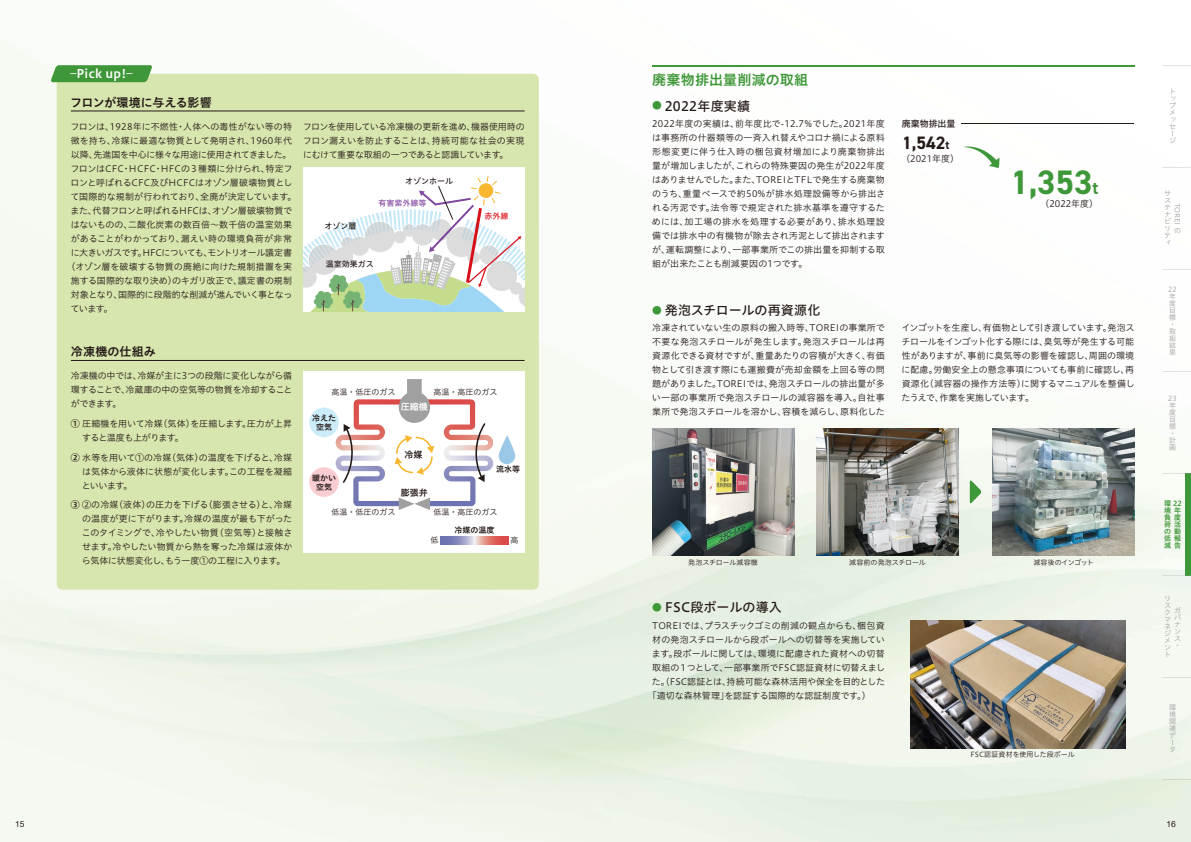
<style>
.page{position:relative;width:1191px;height:842px;background:#fff}
.page>*{position:absolute;margin:0;border:0;box-sizing:border-box;transform-origin:0 0}
.t1{font:700 34px "DIN2014";color:#3e9738}
.t2{font:700 18px "DIN2014";color:#231916}
.t3{font:14px "Hiragino UD Sans Std W6";letter-spacing:.02em;color:#3e9738}
.t4{font:13px "Hiragino UD Sans Std W5";letter-spacing:.02em;color:#231916}
.t5{font:13px "Hiragino UD Sans Std W5";color:#231916}
.t6{font:12px "Hiragino UD Sans Std W6";letter-spacing:-.02em;color:#231916}
.t7{font:12px "Hiragino UD Sans Std W6";letter-spacing:.02em;color:#fff}
.t8{font:12px "Hiragino UD Sans Std W6";color:#231916}
.t9{font:9px/14px "Hiragino UD Sans Std W3";letter-spacing:-.005em;color:#231916;text-align:justify}
.t10{font:9px "Hiragino UD Sans Std W3";letter-spacing:.015em;color:#231916}
.t11{font:9px "Hiragino UD Sans Std W3";letter-spacing:-.055em;color:#231916}
.t12{font:9px "Hiragino UD Sans Std W3";letter-spacing:-.025em;color:#231916}
.t13{font:9px "Hiragino UD Sans Std W3";letter-spacing:-.04em;color:#231916}
.t14{font:9px "Hiragino UD Sans Std W3";letter-spacing:-.03em;color:#231916}
.t15{font:9px "Hiragino UD Sans Std W5";color:#231916}
.t16{font:9px "Hiragino UD Sans Std W6";color:#231916}
.t17{font:9px "Hiragino UD Sans Std W6";color:#fff}
.t18{font:8.5px "Helvetica Neue LT Std";color:#231916}
.t19{font:8px "Hiragino UD Sans Std W3";color:#231916}
.t20{font:8px/8.9px "Hiragino UD Sans Std W6";color:#231916;text-align:center}
.t21{font:8px "Hiragino UD Sans Std W5";color:#231916}
.t22{font:8px "Hiragino UD Sans Std W5";color:#601986}
.t23{font:8px "Hiragino UD Sans Std W5";color:#d80e19}
.t24{font:7px/7px "Hiragino UD Sans Std W3";color:#a0a0a1}
.t25{font:7px "Hiragino UD Sans Std W3";letter-spacing:-.005em;color:#231916}
.t26{font:7px/7px "Hiragino UD Sans Std W6";color:#3e9738}
.t27{font:7px "Hiragino UD Sans Std W3";letter-spacing:-.045em;color:#231916}
.s1{font-family:"Hiragino UD Sans Std W6"}
.s2{font-size:9.8px;color:#3e9738}
.s3{font-size:12px}
.s4{font-size:18px}
</style>
<div class="page">
<img style="left:0;top:40px;width:1191px;height:802px">
<div style="left:57px;top:74px;width:482px;height:516px;background:#d7e5ae;border-radius:6px"></div>
<hr style="left:71px;top:111px;width:453px;height:1px;background:#231916">
<hr style="left:71px;top:360px;width:453px;height:1px;background:#231916">
<svg style="left:50px;top:65px;width:103px;height:17px;background:#4b9e45"></svg>
<svg style="left:303px;top:167px;width:221px;height:145px;background:#e3eae6"></svg>
<div style="left:303px;top:371px;width:221px;height:182px;background:#fff"></div>
<svg style="left:498px;top:435px;width:17px;height:29px"></svg>
<div style="left:309px;top:467px;width:30px;height:30px;background:#facdd0;border-radius:50%"></div>
<div style="left:309px;top:408px;width:30px;height:29px;background:#cdecfa;border-radius:50%"></div>
<svg style="left:440px;top:537px;width:68px;height:7px"></svg>
<svg style="left:335px;top:379px;width:156px;height:131px;background:#e9dee1"></svg>
<hr style="left:961px;top:123px;width:173px;height:1px;background:#231916">
<svg style="left:964px;top:147px;width:35px;height:21px"></svg>
<img style="left:652px;top:428px;width:142px;height:128px">
<img style="left:816px;top:428px;width:142px;height:128px">
<img style="left:992px;top:428px;width:142px;height:128px">
<svg style="left:969px;top:480px;width:12px;height:24px"></svg>
<img style="left:910px;top:621px;width:215px;height:127px">
<hr style="left:652px;top:65px;width:482px;height:2px;background:#3e9738">
<div style="left:1185px;top:473px;width:6px;height:102px;background:#3e9738"></div>
<svg style="left:1162px;top:65px;width:29px;height:1px"></svg>
<svg style="left:1162px;top:167px;width:29px;height:1px"></svg>
<svg style="left:1162px;top:269px;width:29px;height:1px"></svg>
<svg style="left:1162px;top:371px;width:29px;height:1px"></svg>
<svg style="left:1162px;top:473px;width:29px;height:1px"></svg>
<svg style="left:1162px;top:575px;width:29px;height:1px"></svg>
<svg style="left:1162px;top:677px;width:29px;height:1px"></svg>
<svg style="left:1162px;top:780px;width:29px;height:1px"></svg>
<h3 class="t7" style="left:70px;top:65px;width:64px">–Pick up!–</h3>
<h3 class="t6" style="left:70px;top:93px;width:143px">フロンが環境に与える影響</h3>
<p class="t9" style="left:70px;top:119px;width:223px">フロンは、1928年に不燃性・人体への毒性がない等の特</p>
<p class="t10" style="left:71px;top:134px;width:223px">徴を持ち、冷媒に最適な物質として発明され、1960年代</p>
<p class="t13" style="left:71px;top:148px;width:222px">以降、先進国を中心に様々な用途に使用されてきました。</p>
<p class="t9" style="left:70px;top:161px;width:224px">フロンはCFC・HCFC・HFCの３種類に分けられ、特定フ</p>
<p class="t9" style="left:71px;top:175px;width:223px">ロンと呼ばれるCFC及びHCFCはオゾン層破壊物質とし</p>
<p class="t9" style="left:71px;top:189px;width:227px">て国際的な規制が行われており、全廃が決定しています。</p>
<p class="t12" style="left:71px;top:204px;width:223px">また、代替フロンと呼ばれるHFCは、オゾン層破壊物質で</p>
<p class="t10" style="left:71px;top:218px;width:223px">はないものの、二酸化炭素の数百倍～数千倍の温室効果</p>
<p class="t10" style="left:71px;top:232px;width:223px">があることがわかっており、漏えい時の環境負荷が非常</p>
<p class="t11" style="left:71px;top:246px;width:223px">に大きいガスです。HFCについても、モントリオール議定書</p>
<p class="t9" style="left:66px;top:259px;width:227px">（オゾン層を破壊する物質の廃絶に向けた規制措置を実</p>
<p class="t9" style="left:71px;top:273px;width:223px">施する国際的な取り決め）のキガリ改正で、議定書の規制</p>
<p class="t14" style="left:71px;top:288px;width:223px">対象となり、国際的に段階的な削減が進んでいく事となっ</p>
<p class="t9" style="left:71px;top:301px;width:44px">ています。</p>
<p class="t9" style="left:303px;top:119px;width:223px">フロンを使用している冷凍機の更新を進め、機器使用時のフロン漏えいを防止することは、持続可能な社会の実現にむけて重要な取組の一つであると認識しています。</p>
<p class="t21" style="left:405px;top:174px;width:49px">オゾンホール</p>
<p class="t21" style="left:324px;top:219px;width:33px">オゾン層</p>
<p class="t22" style="left:378px;top:197px;width:49px">有害紫外線等</p>
<p class="t21" style="left:326px;top:258px;width:49px">温室効果ガス</p>
<p class="t23" style="left:484px;top:210px;width:25px">赤外線</p>
<h3 class="t8" style="left:71px;top:343px;width:86px">冷凍機の仕組み</h3>
<p class="t9" style="left:71px;top:368px;width:223px">冷凍機の中では、冷媒が主に3つの段階に変化しながら循環することで、冷蔵庫の中の空気等の物質を冷却することができます。</p>
<p class="t9" style="left:82px;top:416px;width:211px;text-indent:-11px"><span class="s1">①</span> 圧縮機を用いて冷媒（気体）を圧縮します。圧力が上昇すると温度も上がります。</p>
<p class="t9" style="left:82px;top:450px;width:212px;text-indent:-11px"><span class="s1">②</span> 水等を用いて①の冷媒（気体）の温度を下げると、冷媒は気体から液体に状態が変化します。この工程を凝縮といいます。</p>
<p class="t9" style="left:82px;top:497px;width:212px;text-indent:-11px"><span class="s1">③</span> ②の冷媒（液体）の圧力を下げる（膨張させる）と、冷媒の温度が更に下がります。冷媒の温度が最も下がったこのタイミングで、冷やしたい物質（空気等）と接触させます。冷やしたい物質から熱を奪った冷媒は液体から気体に状態変化し、もう一度①の工程に入ります。</p>
<p class="t19" style="left:332px;top:386px;width:65px">高温・低圧のガス</p>
<p class="t19" style="left:433px;top:386px;width:65px">高温・高圧のガス</p>
<p class="t20" style="left:312px;top:413px;width:25px">冷えた空気</p>
<p class="t20" style="left:312px;top:473px;width:25px">暖かい空気</p>
<p class="t17" style="left:401px;top:400px;width:28px">圧縮機</p>
<p class="t16" style="left:404px;top:448px;width:19px">冷媒</p>
<p class="t16" style="left:401px;top:485px;width:28px">膨張弁</p>
<p class="t20" style="left:496px;top:464px;width:25px">流水等</p>
<p class="t19" style="left:332px;top:506px;width:65px">低温・低圧のガス</p>
<p class="t19" style="left:433px;top:506px;width:65px">低温・高圧のガス</p>
<p class="t20" style="left:454px;top:525px;width:41px">冷媒の温度</p>
<p class="t19" style="left:430px;top:534px;width:9px">低</p>
<p class="t19" style="left:510px;top:534px;width:9px">高</p>
<h3 class="t3" style="left:652px;top:69px;width:158px">廃棄物排出量削減の取組</h3>
<h3 class="t4" style="left:652px;top:96px;width:100px"><span class="s2">●</span> 2022年度実績</h3>
<p class="t9" style="left:652px;top:116px;width:235px">2022年度の実績は、前年度比で-12.7％でした。2021年度は事務所の什器類等の一斉入れ替えやコロナ禍による原料形態変更に伴う仕入時の梱包資材増加により廃棄物排出量が増加しましたが、これらの特殊要因の発生が2022年度はありませんでした。また、TOREIとTFLで発生する廃棄物のうち、重量ベースで約50%が排水処理設備等から排出される汚泥です。法令等で規定された排水基準を遵守するためには、加工場の排水を処理する必要があり、排水処理設備では排水中の有機物が除去され汚泥として排出されますが、運転調整により、一部事業所でこの排出量を抑制する取組が出来たことも削減要因の1つです。</p>
<h3 class="t5" style="left:652px;top:300px;width:170px"><span class="s2">●</span> 発泡スチロールの再資源化</h3>
<p class="t15" style="left:901px;top:117px;width:55px">廃棄物排出量</p>
<h2 class="t2" style="left:902px;top:131px;width:49px">1,542<span class="s3">t</span></h2>
<p class="t9" style="left:905px;top:151px;width:50px">(2021年度)</p>
<h1 class="t1" style="left:1010px;top:160px;width:89px">1,353<span class="s4">t</span></h1>
<p class="t9" style="left:1045px;top:196px;width:50px">(2022年度)</p>
<p class="t9" style="left:652px;top:320px;width:234px">冷凍されていない生の原料の搬入時等、TOREIの事業所で不要な発泡スチロールが発生します。発泡スチロールは再資源化できる資材ですが、重量あたりの容積が大きく、有価物として引き渡す際にも運搬費が売却金額を上回る等の問題がありました。TOREIでは、発泡スチロールの排出量が多い一部の事業所で発泡スチロールの減容器を導入。自社事業所で発泡スチロールを溶かし、容積を減らし、原料化した</p>
<p class="t9" style="left:901px;top:320px;width:235px">インゴットを生産し、有価物として引き渡しています。発泡スチロールをインゴット化する際には、臭気等が発生する可能性がありますが、事前に臭気等の影響を確認し、周囲の環境に配慮。労働安全上の懸念事項についても事前に確認し、再資源化（減容器の操作方法等）に関するマニュアルを整備したうえで、作業を実施しています。</p>
<p class="t25" style="left:688px;top:557px;width:71px">発泡スチロール減容機</p>
<p class="t25" style="left:849px;top:557px;width:78px">減容前の発泡スチロール</p>
<p class="t27" style="left:1033px;top:557px;width:62px">減容後のインゴット</p>
<h3 class="t4" style="left:652px;top:598px;width:131px"><span class="s2">●</span> FSC段ボールの導入</h3>
<p class="t9" style="left:652px;top:618px;width:234px">TOREIでは、プラスチックゴミの削減の観点からも、梱包資</p>
<p class="t9" style="left:652px;top:632px;width:234px">材の発泡スチロールから段ボールへの切替等を実施してい</p>
<p class="t9" style="left:652px;top:646px;width:234px">ます。段ボールに関しては、環境に配慮された資材への切替</p>
<p class="t9" style="left:652px;top:660px;width:234px">取組の１つとして、一部事業所でFSC認証資材に切替えまし</p>
<p class="t9" style="left:652px;top:674px;width:234px">た。（FSC認証とは、持続可能な森林活用や保全を目的とした</p>
<p class="t9" style="left:647px;top:688px;width:225px">「適切な森林管理」を認証する国際的な認証制度です。）</p>
<p class="t25" style="left:970px;top:749px;width:106px">FSC認証資材を使用した段ボール</p>
<p class="t24" style="left:1169px;top:88px;width:8px">トップメッセージ</p>
<p class="t24" style="left:1164px;top:190px;width:8px">サステナビリティ</p>
<p class="t24" style="left:1181px;top:203px;width:24px;rotate:90deg">TOREI</p>
<p class="t24" style="left:1174px;top:227px;width:8px">の</p>
<p class="t24" style="left:1168px;top:285px;width:10px">22年度目標・取組結果</p>
<p class="t24" style="left:1168px;top:394px;width:10px">23年度目標・計画</p>
<p class="t26" style="left:1174px;top:500px;width:9px;text-indent:-10px">環 22年度活動報告</p>
<p class="t26" style="left:1164px;top:507px;width:8px;text-align:justify">境負荷の低減</p>
<p class="t24" style="left:1164px;top:595px;width:8px">リスクマネジメント</p>
<p class="t24" style="left:1174px;top:606px;width:8px;text-align:justify">ガバナンス・</p>
<p class="t24" style="left:1169px;top:704px;width:8px">環境関連データ</p>
<p class="t18" style="left:15px;top:819px;width:11px">15</p>
<p class="t18" style="left:1166px;top:819px;width:11px">16</p>
</div>
